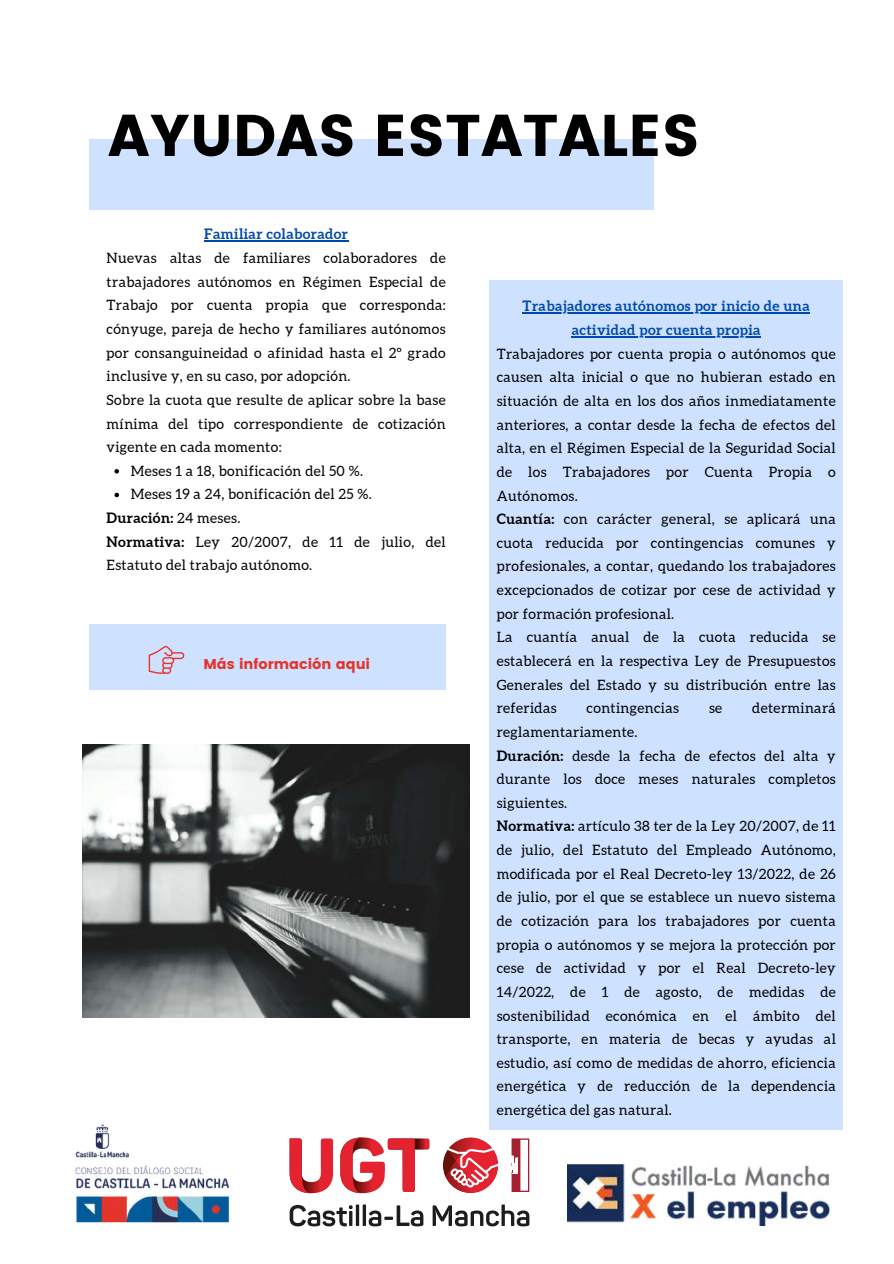
<style>
.page{position:relative;width:894px;height:1264px;background:#fff}
.page>*{position:absolute;margin:0;border:0;box-sizing:border-box;transform-origin:0 0}
.t1{font:58.65px "Poppins";color:#000}
.t2{font:14.25px/23.7px "Aleo";letter-spacing:.025em;color:#000}
.t3{font:700 14.25px/23.7px "Aleo";letter-spacing:.025em;color:#004aad;text-align:center}
.t4{font:14.25px "Poppins";color:#e3342b}
.t5{font:700 14.25px "Aleo";letter-spacing:.025em;color:#000}
.s1{font-weight:400}
.s2{font-weight:700}
</style>
<div class="page">
<div style="left:89px;top:139px;width:564px;height:71px;background:#cee1ff"></div>
<div style="left:489px;top:280px;width:353px;height:849px;background:#cee1ff"></div>
<img style="left:83px;top:744px;width:387px;height:273px">
<hr style="left:522px;top:312px;width:288px;height:2px;background:#004aad">
<hr style="left:571px;top:336px;width:189px;height:1px;background:#004aad">
<hr style="left:204px;top:240px;width:144px;height:2px;background:#004aad">
<svg style="left:114px;top:469px;width:5px;height:4px"></svg>
<svg style="left:114px;top:492px;width:5px;height:5px"></svg>
<svg style="left:511px;top:1138px;width:19px;height:54px"></svg>
<svg style="left:289px;top:1138px;width:44px;height:55px"></svg>
<svg style="left:340px;top:1137px;width:89px;height:56px"></svg>
<svg style="left:443px;top:1137px;width:56px;height:57px"></svg>
<svg style="left:289px;top:1205px;width:63px;height:21px"></svg>
<hr style="left:349px;top:1210px;width:3px;height:15px;background:#1d1d1b">
<hr style="left:356px;top:1204px;width:3px;height:21px;background:#1d1d1b">
<svg style="left:362px;top:1204px;width:4px;height:21px"></svg>
<svg style="left:368px;top:1205px;width:55px;height:21px"></svg>
<svg style="left:432px;top:1204px;width:97px;height:22px"></svg>
<svg style="left:511px;top:1138px;width:18px;height:53px"></svg>
<img style="left:75px;top:1124px;width:155px;height:99px">
<img style="left:567px;top:1164px;width:262px;height:61px">
<div style="left:89px;top:624px;width:357px;height:65px;background:#cee1ff"></div>
<svg style="left:149px;top:646px;width:35px;height:28px"></svg>
<h1 class="t1" style="left:108px;top:101px;width:593px">AYUDAS ESTATALES</h1>
<p class="t3" style="left:204px;top:222px;width:145px">Familiar colaborador</p>
<p class="t2" style="left:107px;top:246px;width:340px">Nuevas altas de familiares colaboradores de</p>
<p class="t2" style="left:107px;top:270px;width:340px">trabajadores autónomos en Régimen Especial de</p>
<p class="t2" style="left:107px;top:293px;width:340px">Trabajo por cuenta propia que corresponda:</p>
<p class="t2" style="left:107px;top:317px;width:340px">cónyuge, pareja de hecho y familiares autónomos</p>
<p class="t2" style="left:107px;top:341px;width:340px">por consanguineidad o afinidad hasta el 2º grado</p>
<p class="t2" style="left:107px;top:364px;width:245px">inclusive y, en su caso, por adopción.</p>
<p class="t2" style="left:107px;top:388px;width:340px">Sobre la cuota que resulte de aplicar sobre la base</p>
<p class="t2" style="left:107px;top:411px;width:340px">mínima del tipo correspondiente de cotización</p>
<p class="t2" style="left:107px;top:435px;width:176px">vigente en cada momento:</p>
<p class="t2" style="left:131px;top:459px;width:234px">Meses 1 a 18, bonificación del 50 %.</p>
<p class="t2" style="left:131px;top:482px;width:242px">Meses 19 a 24, bonificación del 25 %.</p>
<p class="t5" style="left:107px;top:509px;width:135px">Duración: <span class="s1">24 meses.</span></p>
<p class="t2" style="left:107px;top:530px;width:340px"><span class="s2">Normativa:</span> Ley 20/2007, de 11 de julio, del</p>
<p class="t2" style="left:107px;top:553px;width:207px">Estatuto del trabajo autónomo.</p>
<p class="t4" style="left:203px;top:656px;width:168px">Más información aqui</p>
<p class="t3" style="left:522px;top:294px;width:288px">Trabajadores autónomos por inicio de una actividad por cuenta propia</p>
<p class="t2" style="left:496px;top:342px;width:340px">Trabajadores por cuenta propia o autónomos que causen alta inicial o que no hubieran estado en situación de alta en los dos años inmediatamente anteriores, a contar desde la fecha de efectos del alta, en el Régimen Especial de la Seguridad Social de los Trabajadores por Cuenta Propia o Autónomos.<br><span class="s2">Cuantía:</span> con carácter general, se aplicará una cuota reducida por contingencias comunes y profesionales, a contar, quedando los trabajadores excepcionados de cotizar por cese de actividad y por formación profesional.<br>La cuantía anual de la cuota reducida se establecerá en la respectiva Ley de Presupuestos Generales del Estado y su distribución entre las referidas</p>
<p class="t2" style="left:586px;top:696px;width:94px">contingencias</p>
<p class="t2" style="left:708px;top:696px;width:15px">se</p>
<p class="t2" style="left:752px;top:696px;width:85px">determinará</p>
<p class="t2" style="left:496px;top:720px;width:340px">reglamentariamente.<br><span class="s2">Duración:</span> desde la fecha de efectos del alta y durante los doce meses naturales completos siguientes.<br><span class="s2">Normativa:</span> artículo 38 ter de la Ley 20/2007, de 11 de julio, del Estatuto del Empleado Autónomo, modificada por el Real Decreto-ley 13/2022, de 26 de julio, por el que se establece un nuevo sistema de cotización para los trabajadores por cuenta propia o autónomos y se mejora la protección por cese de actividad y por el Real Decreto-ley 14/2022, de 1 de agosto, de medidas de sostenibilidad económica en el ámbito del transporte, en materia de becas y ayudas al estudio, así como de medidas de ahorro, eficiencia energética y de reducción de la dependencia energética del gas natural.</p>
</div>
